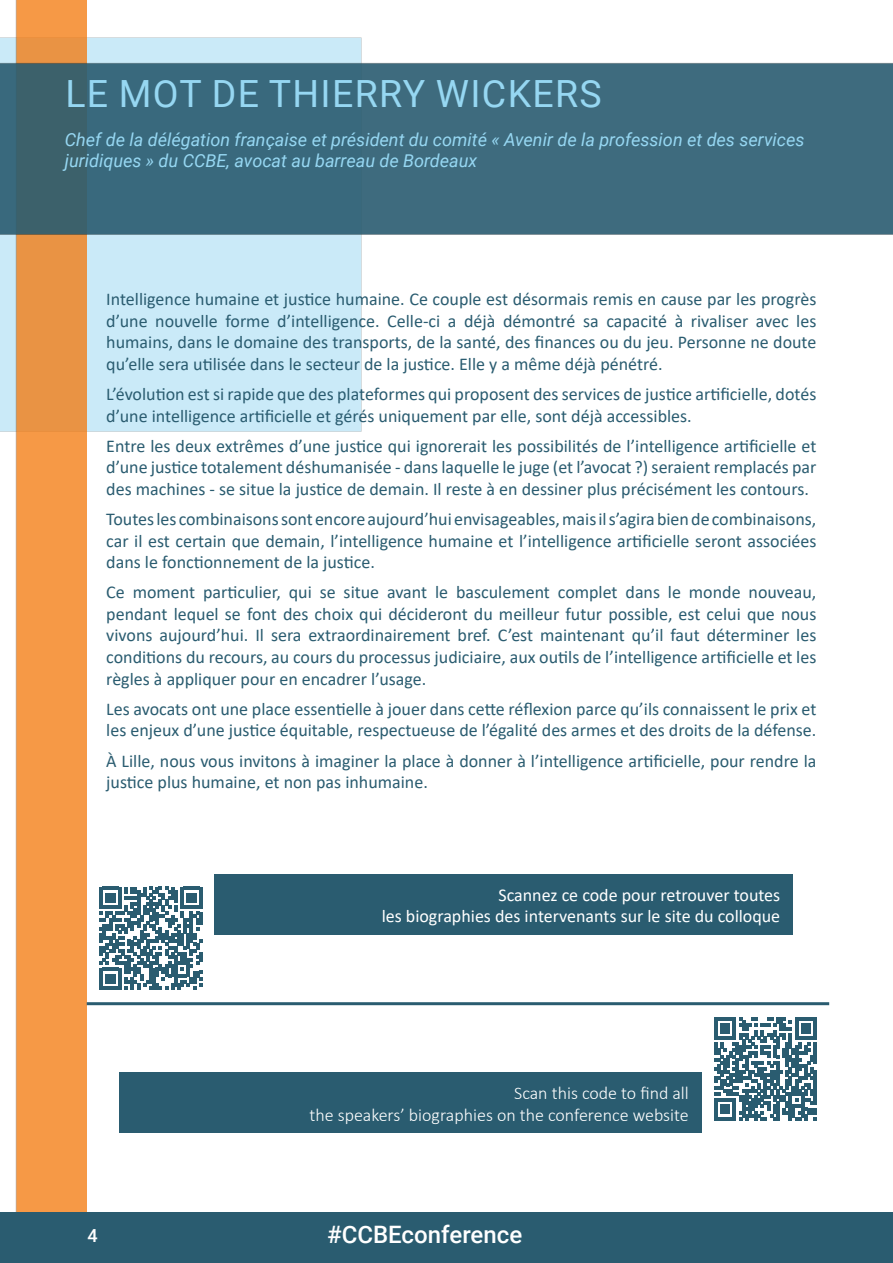
<style>
.page{position:relative;width:893px;height:1263px;background:#fff}
.page>*{position:absolute;margin:0;border:0;box-sizing:border-box;transform-origin:0 0}
.Programme_contenu_sa{font:37.5px "Roboto";letter-spacing:.035em;color:#96d7f2}
.t1{font:500 24px "Roboto";color:#fff}
.Programme_contenu_sa-2{font:18px/21.6px "Calibri";color:#2a5c70;text-align:justify}
.Programme_contenu_sa-3{font:italic 18px/21.6px "Roboto";color:#96d7f2}
.t2{font:18px/21.6px "Calibri";color:#fff;text-align:right}
.t3{font:300 18px/21.6px "Calibri";color:#fff;text-align:right}
.t4{font:500 18px "Roboto";color:#fff}
</style>
<div class="page">
<img style="left:87px;top:37px;width:783px;height:395px">
<img style="left:0;top:0;width:87px;height:1212px">
<div style="left:870px;top:62px;width:23px;height:173px;background:#3e6b7e"></div>
<div style="left:0;top:1212px;width:893px;height:51px;background:#2a5c70"></div>
<hr style="left:87px;top:1002px;width:742px;height:3px;background:#2a5c70">
<svg style="left:100px;top:887px;width:102px;height:102px"></svg>
<div style="left:215px;top:874px;width:578px;height:61px;background:#2a5c70"></div>
<div style="left:119px;top:1073px;width:583px;height:60px;background:#2a5c70"></div>
<svg style="left:714px;top:1018px;width:103px;height:102px"></svg>
<p class="Programme_contenu_sa" style="left:65px;top:68px;width:538px">LE MOT DE THIERRY WICKERS</p>
<p class="Programme_contenu_sa-3" style="left:65px;top:128px;width:741px">Chef de la délégation française et président du comité « Avenir de la profession et des services juridiques » du CCBE, avocat au barreau de Bordeaux</p>
<p class="Programme_contenu_sa-2" style="left:106px;top:288px;width:712px">Intelligence humaine et justice humaine. Ce couple est désormais remis en cause par les progrès d’une nouvelle forme d’intelligence. Celle-ci a déjà démontré sa capacité à rivaliser avec les humains, dans le domaine des transports, de la santé, des finances ou du jeu. Personne ne doute qu’elle sera utilisée dans le secteur de la justice. Elle y a même déjà pénétré.</p>
<p class="Programme_contenu_sa-2" style="left:106px;top:383px;width:712px">L’évolution est si rapide que des plateformes qui proposent des services de justice artificielle, dotés d’une intelligence artificielle et gérés uniquement par elle, sont déjà accessibles.</p>
<p class="Programme_contenu_sa-2" style="left:106px;top:434px;width:712px">Entre les deux extrêmes d’une justice qui ignorerait les possibilités de l’intelligence artificielle et d’une justice totalement déshumanisée - dans laquelle le juge (et l’avocat ?) seraient remplacés par des machines - se situe la justice de demain. Il reste à en dessiner plus précisément les contours.</p>
<p class="Programme_contenu_sa-2" style="left:106px;top:508px;width:712px">Toutes les combinaisons sont encore aujourd’hui envisageables, mais il s’agira bien de combinaisons, car il est certain que demain, l’intelligence humaine et l’intelligence artificielle seront associées dans le fonctionnement de la justice.</p>
<p class="Programme_contenu_sa-2" style="left:106px;top:581px;width:712px">Ce moment particulier, qui se situe avant le basculement complet dans le monde nouveau, pendant lequel se font des choix qui décideront du meilleur futur possible, est celui que nous vivons aujourd’hui. Il sera extraordinairement bref. C’est maintenant qu’il faut déterminer les conditions du recours, au cours du processus judiciaire, aux outils de l’intelligence artificielle et les règles à appliquer pour en encadrer l’usage.</p>
<p class="Programme_contenu_sa-2" style="left:106px;top:697px;width:712px">Les avocats ont une place essentielle à jouer dans cette réflexion parce qu’ils connaissent le prix et les enjeux d’une justice équitable, respectueuse de l’égalité des armes et des droits de la défense.</p>
<p class="Programme_contenu_sa-2" style="left:106px;top:749px;width:712px">À Lille, nous vous invitons à imaginer la place à donner à l’intelligence artificielle, pour rendre la justice plus humaine, et non pas inhumaine.</p>
<p class="t2" style="left:382px;top:883px;width:400px">Scannez ce code pour retrouver toutes<br>les biographies des intervenants sur le site du colloque</p>
<p class="t3" style="left:309px;top:1082px;width:381px">Scan this code to find all<br>the speakers’ biographies on the conference website</p>
<p class="t4" style="left:88px;top:1223px;width:12px">4</p>
<h2 class="t1" style="left:327px;top:1217px;width:197px">#CCBEconference</h2>
</div>
